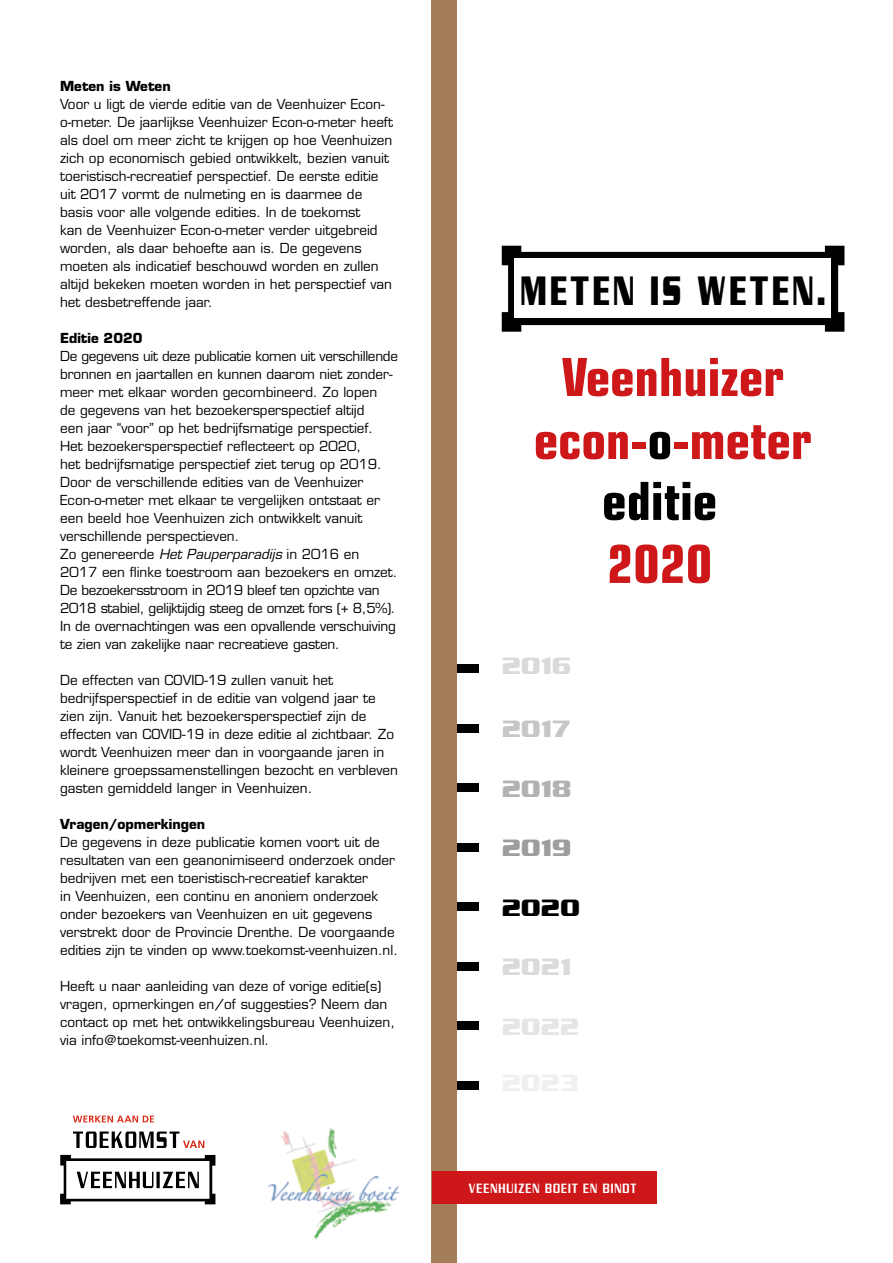
<style>
.page{position:relative;width:893px;height:1263px;background:#fff}
.page>*{position:absolute;margin:0;border:0;box-sizing:border-box;transform-origin:0 0}
.t1{font:700 condensed 52.5px "Eurostile LT Std";color:#cd1719}
.t2{font:700 condensed 52.5px "Eurostile LT Std";color:#000}
.veenhuizen{font:700 44.7px "Serpentine Sans ICG";letter-spacing:.1em;color:#000;scale:.61 1}
.t3{font:700 25.65px "Serpentine Sans ICG";color:#dadada}
.t4{font:700 25.65px "Serpentine Sans ICG";color:#e5e5e5}
.t5{font:700 25.65px "Serpentine Sans ICG";color:#000}
.t6{font:700 25.65px "Serpentine Sans ICG";color:#9d9d9c}
.t7{font:700 25.65px "Serpentine Sans ICG";color:#b3b2b2}
.t8{font:700 25.65px "Serpentine Sans ICG";color:#c6c6c6}
.veenhuizen-2{font:14.55px "Serpentine Sans ICG";letter-spacing:.1em;color:#fff;scale:.67 1}
.t9{font:13.5px/18px "Eurostile LT Std";color:#000}
.t10{font:700 13.5px "Eurostile LT Std";color:#000}
.s1{font-style:italic}
.s2{color:#000}
</style>
<div class="page">
<svg style="left:502px;top:246px;width:342px;height:86px"></svg>
<div style="left:514px;top:258px;width:317px;height:60px;background:#fff"></div>
<div style="left:432px;top:0;width:25px;height:1263px;background:#a27d57"></div>
<div style="left:457px;top:1081px;width:22px;height:9px;background:#000"></div>
<div style="left:457px;top:843px;width:22px;height:8px;background:#000"></div>
<div style="left:457px;top:962px;width:22px;height:9px;background:#000"></div>
<div style="left:457px;top:724px;width:22px;height:8px;background:#000"></div>
<div style="left:457px;top:1022px;width:22px;height:8px;background:#000"></div>
<div style="left:457px;top:783px;width:22px;height:9px;background:#000"></div>
<div style="left:457px;top:902px;width:22px;height:9px;background:#000"></div>
<div style="left:457px;top:664px;width:22px;height:9px;background:#000"></div>
<svg style="left:73px;top:1131px;width:131px;height:17px"></svg>
<svg style="left:73px;top:1115px;width:81px;height:7px"></svg>
<svg style="left:60px;top:1155px;width:155px;height:49px"></svg>
<div style="left:432px;top:1171px;width:224px;height:33px;background:#cd1719"></div>
<img style="left:267px;top:1127px;width:134px;height:113px">
<p class="t10" style="left:60px;top:78px;width:112px">Meten is Weten</p>
<p class="t9" style="left:60px;top:95px;width:334px">Voor u ligt de vierde editie van de Veenhuizer Econ&shy;o-meter. De jaarlijkse Veenhuizer Econ-o-meter heeft als doel om meer zicht te krijgen op hoe Veenhuizen zich op economisch gebied ontwikkelt, bezien vanuit toeristisch-recreatief perspectief. De eerste editie uit 2017 vormt de nulmeting en is daarmee de basis voor alle volgende edities. In de toekomst<br>kan de Veenhuizer Econ-o-meter verder uitgebreid worden, als daar behoefte aan is. De gegevens moeten als indicatief beschouwd worden en zullen altijd bekeken moeten worden in het perspectief van het desbetreffende jaar.</p>
<p class="t10" style="left:60px;top:330px;width:84px">Editie 2020</p>
<p class="t9" style="left:60px;top:347px;width:339px">De gegevens uit deze publicatie komen uit verschillende bronnen en jaartallen en kunnen daarom niet zonder&shy;meer met elkaar worden gecombineerd. Zo lopen<br>de gegevens van het bezoekersperspectief altijd<br>een jaar “voor” op het bedrijfsmatige perspectief.<br>Het bezoekersperspectief reflecteert op 2020,<br>het bedrijfsmatige perspectief ziet terug op 2019.<br>Door de verschillende edities van de Veenhuizer Econ-o-meter met elkaar te vergelijken ontstaat er een beeld hoe Veenhuizen zich ontwikkelt vanuit verschillende perspectieven.<br>Zo genereerde <span class="s1">Het Pauperparadijs</span> in 2016 en 2017 een flinke toestroom aan bezoekers en omzet.<br>De bezoekersstroom in 2019 bleef ten opzichte van 2018 stabiel, gelijktijdig steeg de omzet fors (+ 8,5%).<br>In de overnachtingen was een opvallende verschuiving te zien van zakelijke naar recreatieve gasten.</p>
<p class="t9" style="left:60px;top:671px;width:339px">De effecten van COVID-19 zullen vanuit het bedrijfsperspectief in de editie van volgend jaar te zien zijn. Vanuit het bezoekersperspectief zijn de effecten van COVID-19 in deze editie al zichtbaar. Zo wordt Veenhuizen meer dan in voorgaande jaren in kleinere groepssamenstellingen bezocht en verbleven gasten gemiddeld langer in Veenhuizen.</p>
<p class="t10" style="left:60px;top:816px;width:147px">Vragen/opmerkingen</p>
<p class="t9" style="left:60px;top:833px;width:339px">De gegevens in deze publicatie komen voort uit de resultaten van een geanonimiseerd onderzoek onder bedrijven met een toeristisch-recreatief karakter<br>in Veenhuizen, een continu en anoniem onderzoek onder bezoekers van Veenhuizen en uit gegevens verstrekt door de Provincie Drenthe. De voorgaande edities zijn te vinden op www.toekomst-veenhuizen.nl.</p>
<p class="t9" style="left:60px;top:977px;width:336px">Heeft u naar aanleiding van deze of vorige editie(s) vragen, opmerkingen en/of suggesties? Neem dan contact op met het ontwikkelingsbureau Veenhuizen, via info@toekomst-veenhuizen.nl.</p>
<p class="veenhuizen" style="left:520px;top:265px;width:502px">METEN IS WETEN.</p>
<p class="t1" style="left:561px;top:345px;width:224px">Veenhuizer</p>
<p class="t1" style="left:534px;top:408px;width:279px">econ-<span class="s2">o</span>-meter</p>
<p class="t2" style="left:602px;top:469px;width:117px">editie</p>
<p class="t1" style="left:607px;top:532px;width:106px">2020</p>
<p class="t3" style="left:502px;top:651px;width:71px">2016</p>
<p class="t8" style="left:502px;top:714px;width:71px">2017</p>
<p class="t7" style="left:502px;top:774px;width:71px">2018</p>
<p class="t6" style="left:502px;top:833px;width:71px">2019</p>
<p class="t5" style="left:502px;top:893px;width:80px">2020</p>
<p class="t3" style="left:502px;top:952px;width:71px">2021</p>
<p class="t4" style="left:502px;top:1012px;width:79px">2022</p>
<p class="veenhuizen-2" style="left:468px;top:1180px;width:253px">VEENHUIZEN BOEIT EN BINDT</p>
</div>
